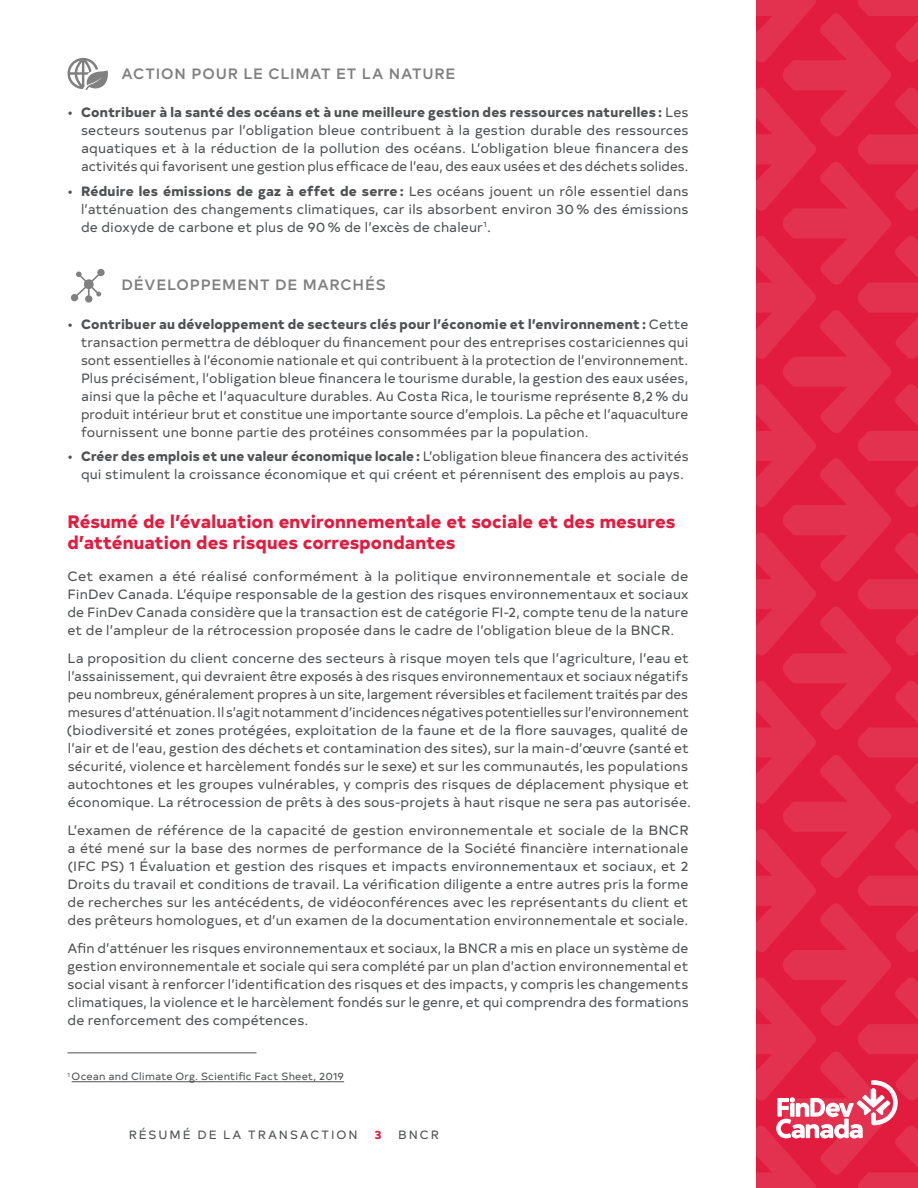
<style>
.page{position:relative;width:918px;height:1188px;background:#fff}
.page>*{position:absolute;margin:0;border:0;box-sizing:border-box;transform-origin:0 0}
.t1{font:800 18px/21.6px "Typold";letter-spacing:.005em;color:#e21c3f}
.t2{font:500 15px "Typold";letter-spacing:.055em;color:#808080}
.Body_copy{font:13.5px/18px "Typold";letter-spacing:.005em;color:#4f5153;text-align:justify}
.t3{font:12px "Typold";letter-spacing:.165em;color:#4f5153}
.t4{font:800 12px "Typold";color:#e21c3f}
.Source_-_With_Rule{font:10.5px "Typold";letter-spacing:.02em;color:#4f5153}
.s1{font-weight:800}
</style>
<div class="page">
<svg style="left:756px;top:0;width:162px;height:1188px;background:#e2294a"></svg>
<svg style="left:71px;top:269px;width:34px;height:34px"></svg>
<svg style="left:68px;top:58px;width:40px;height:32px"></svg>
<hr style="left:68px;top:1052px;width:188px;height:1px;background:#4f5153">
<hr style="left:72px;top:1081px;width:272px;height:1px;background:#4f5153">
<h3 class="t2" style="left:122px;top:61px;width:335px">ACTION POUR LE CLIMAT ET LA NATURE</h3>
<p class="Body_copy" style="left:81px;top:102px;width:609px;text-indent:-14px">• <span class="s1">Contribuer à la santé des océans et à une meilleure gestion des ressources naturelles :</span> Les secteurs soutenus par l’obligation bleue contribuent à la gestion durable des ressources aquatiques et à la réduction de la pollution des océans. L’obligation bleue financera des activités qui favorisent une gestion plus efficace de l’eau, des eaux usées et des déchets solides.</p>
<p class="Body_copy" style="left:81px;top:181px;width:609px;text-indent:-14px">• <span class="s1">Réduire les émissions de gaz à effet de serre :</span> Les océans jouent un rôle essentiel dans l’atténuation des changements climatiques, car ils absorbent environ 30 % des émissions de dioxyde de carbone et plus de 90 % de l’excès de chaleur<sup>1</sup>.</p>
<h3 class="t2" style="left:122px;top:273px;width:266px">DÉVELOPPEMENT DE MARCHÉS</h3>
<p class="Body_copy" style="left:81px;top:314px;width:609px;text-indent:-14px">• <span class="s1">Contribuer au développement de secteurs clés pour l’économie et l’environnement :</span> Cette transaction permettra de débloquer du financement pour des entreprises costariciennes qui sont essentielles à l’économie nationale et qui contribuent à la protection de l’environnement.<br>Plus précisément, l’obligation bleue financera le tourisme durable, la gestion des eaux usées, ainsi que la pêche et l’aquaculture durables. Au Costa Rica, le tourisme représente 8,2 % du produit intérieur brut et constitue une importante source d’emplois. La pêche et l’aquaculture fournissent une bonne partie des protéines consommées par la population.</p>
<p class="Body_copy" style="left:81px;top:446px;width:609px;text-indent:-14px">• <span class="s1">Créer des emplois et une valeur économique locale :</span> L’obligation bleue financera des activités qui stimulent la croissance économique et qui créent et pérennisent des emplois au pays.</p>
<h2 class="t1" style="left:68px;top:509px;width:609px">Résumé de l’évaluation environnementale et sociale et des mesures d’atténuation des risques correspondantes</h2>
<p class="Body_copy" style="left:68px;top:566px;width:623px">Cet examen a été réalisé conformément à la politique environnementale et sociale de FinDev Canada. L’équipe responsable de la gestion des risques environnementaux et sociaux de FinDev Canada considère que la transaction est de catégorie FI-2, compte tenu de la nature et de l’ampleur de la rétrocession proposée dans le cadre de l’obligation bleue de la BNCR.</p>
<p class="Body_copy" style="left:67px;top:648px;width:626px;text-align:left">La proposition du client concerne des secteurs à risque moyen tels que l’agriculture, l’eau et l’assainissement, qui devraient être exposés à des risques environnementaux et sociaux négatifs peu nombreux, généralement propres à un site, largement réversibles et facilement traités par des mesures d’atténuation. Il s’agit notamment d’incidences négatives potentielles sur l’environnement (biodiversité et zones protégées, exploitation de la faune et de la flore sauvages, qualité de l’air et de l’eau, gestion des déchets et contamination des sites), sur la main-d’œuvre (santé et sécurité, violence et harcèlement fondés sur le sexe) et sur les communautés, les populations autochtones et les groupes vulnérables, y compris des risques de déplacement physique et économique. La rétrocession de prêts à des sous-projets à haut risque ne sera pas autorisée.</p>
<p class="Body_copy" style="left:68px;top:820px;width:623px">L’examen de référence de la capacité de gestion environnementale et sociale de la BNCR a été mené sur la base des normes de performance de la Société financière internationale (IFC PS) 1 Évaluation et gestion des risques et impacts environnementaux et sociaux, et 2<br>Droits du travail et conditions de travail. La vérification diligente a entre autres pris la forme de recherches sur les antécédents, de vidéoconférences avec les représentants du client et des prêteurs homologues, et d’un examen de la documentation environnementale et sociale.</p>
<p class="Body_copy" style="left:68px;top:938px;width:623px">Afin d’atténuer les risques environnementaux et sociaux, la BNCR a mis en place un système de gestion environnementale et sociale qui sera complété par un plan d’action environnemental et social visant à renforcer l’identification des risques et des impacts, y compris les changements climatiques, la violence et le harcèlement fondés sur le genre, et qui comprendra des formations de renforcement des compétences.</p>
<p class="Source_-_With_Rule" style="left:68px;top:1068px;width:278px"><sup>1</sup> Ocean and Climate Org. Scientific Fact Sheet, 2019</p>
<p class="t3" style="left:129px;top:1125px;width:231px">RÉSUMÉ DE LA TRANSACTION</p>
<p class="t4" style="left:374px;top:1124px;width:9px">3</p>
<p class="t3" style="left:398px;top:1125px;width:42px">BNCR</p>
</div>
